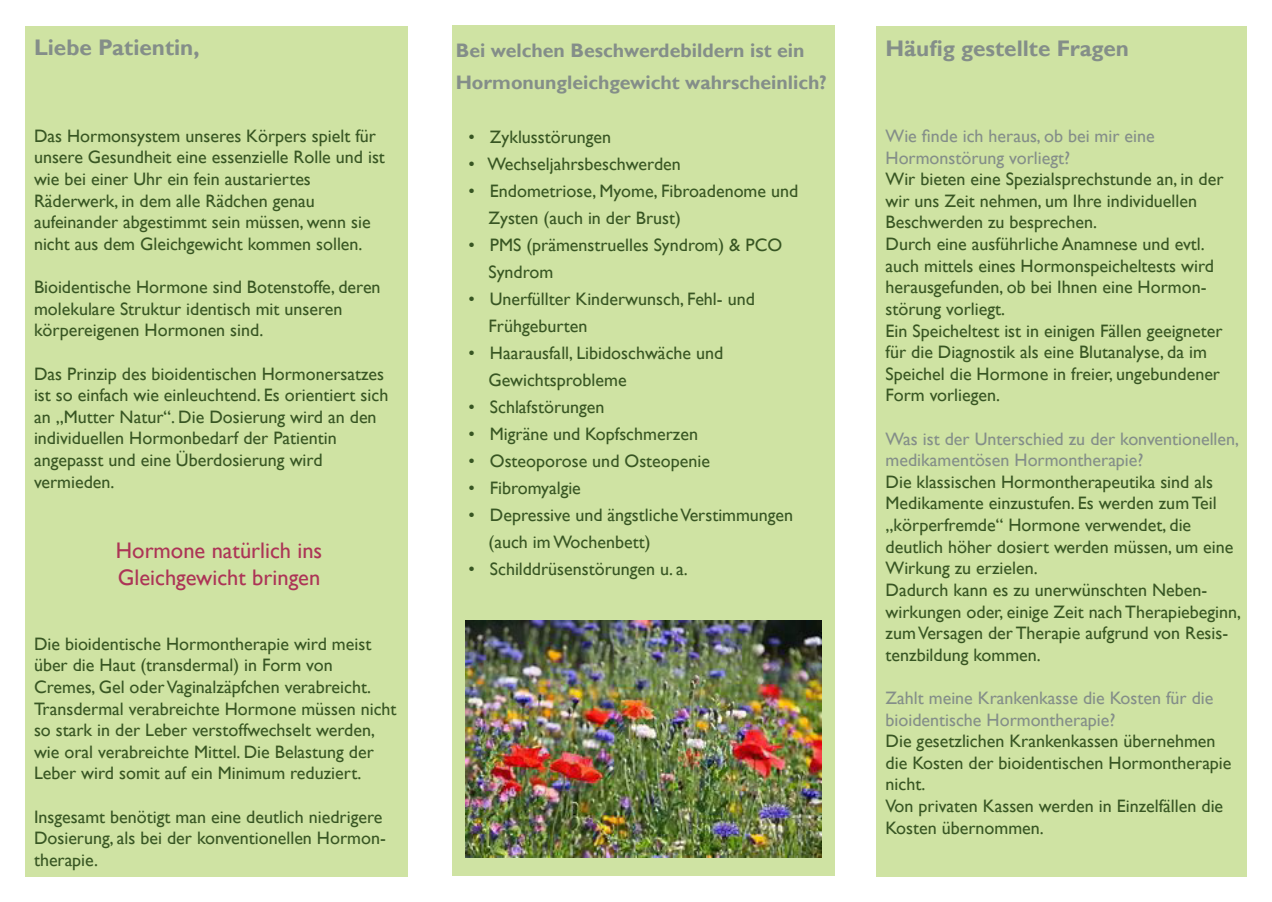
<style>
.page{position:relative;width:1272px;height:902px;background:#fff}
.page>*{position:absolute;margin:0;border:0;box-sizing:border-box;transform-origin:0 0}
.t1{font:22.5px/27px "Gill Sans";color:#ac3456}
.t2{font:700 22.5px "Gill Sans";color:#848e89}
.t3{font:700 19.5px/32.4px "Gill Sans";color:#848e89}
.t4{font:18px/21.6px "Gill Sans";color:#385623}
.t5{font:18px/21.6px "Gill Sans";color:#848e89}
</style>
<div class="page">
<div style="left:876px;top:26px;width:370px;height:850px;background:#cfe3a3"></div>
<div style="left:26px;top:26px;width:382px;height:850px;background:#cfe3a3"></div>
<div style="left:452px;top:26px;width:383px;height:849px;background:#cfe3a3"></div>
<img style="left:465px;top:620px;width:356px;height:237px">
<p class="t2" style="left:34px;top:34px;width:167px">Liebe Patientin,</p>
<p class="t4" style="left:34px;top:125px;width:352px">Das Hormonsystem unseres Körpers spielt für unsere Gesundheit eine essenzielle Rolle und ist wie bei einer Uhr ein fein austariertes Räderwerk, in dem alle Rädchen genau aufeinander abgestimmt sein müssen, wenn sie nicht aus dem Gleichgewicht kommen sollen.</p>
<p class="t4" style="left:34px;top:276px;width:348px">Bioidentische Hormone sind Botenstoffe, deren molekulare Struktur identisch mit unseren körpereigenen Hormonen sind.</p>
<p class="t4" style="left:34px;top:363px;width:356px">Das Prinzip des bioidentischen Hormonersatzes ist so einfach wie einleuchtend. Es orientiert sich an „Mutter Natur“. Die Dosierung wird an den individuellen Hormonbedarf der Patientin angepasst und eine Überdosierung wird vermieden.</p>
<p class="t1" style="left:116px;top:537px;width:208px">Hormone natürlich ins<br>Gleichgewicht bringen</p>
<p class="t4" style="left:34px;top:633px;width:364px">Die bioidentische Hormontherapie wird meist über die Haut (transdermal) in Form von Cremes, Gel oder Vaginalzäpfchen verabreicht.<br>Transdermal verabreichte Hormone müssen nicht so stark in der Leber verstoffwechselt werden, wie oral verabreichte Mittel. Die Belastung der Leber wird somit auf ein Minimum reduziert.</p>
<p class="t4" style="left:34px;top:806px;width:353px">Insgesamt benötigt man eine deutlich niedrigere<br>Dosierung, als bei der konventionellen Hormon&shy;therapie.</p>
<p class="t3" style="left:455px;top:34px;width:373px">Bei welchen Beschwerdebildern ist ein<br>Hormonungleichgewicht wahrscheinlich?</p>
<p class="t4" style="left:468px;top:126px;width:144px">• Zyklusstörungen</p>
<p class="t4" style="left:468px;top:153px;width:214px">• Wechseljahrsbeschwerden</p>
<p class="t4" style="left:488px;top:178px;width:311px;line-height:27px;text-indent:-20px">• Endometriose, Myome, Fibroadenome und<br>Zysten (auch in der Brust)</p>
<p class="t4" style="left:488px;top:232px;width:295px;line-height:27px;text-indent:-20px">• PMS (prämenstruelles Syndrom) &amp; PCO<br>Syndrom</p>
<p class="t4" style="left:488px;top:286px;width:268px;line-height:27px;text-indent:-20px">• Unerfüllter Kinderwunsch, Fehl- und<br>Frühgeburten</p>
<p class="t4" style="left:488px;top:340px;width:236px;line-height:27px;text-indent:-20px">• Haarausfall, Libidoschwäche und<br>Gewichtsprobleme</p>
<p class="t4" style="left:468px;top:396px;width:137px">• Schlafstörungen</p>
<p class="t4" style="left:468px;top:423px;width:231px">• Migräne und Kopfschmerzen</p>
<p class="t4" style="left:468px;top:450px;width:243px">• Osteoporose und Osteopenie</p>
<p class="t4" style="left:468px;top:477px;width:114px">• Fibromyalgie</p>
<p class="t4" style="left:488px;top:502px;width:306px;line-height:27px;text-indent:-20px">• Depressive und ängstliche Verstimmungen (auch im Wochenbett)</p>
<p class="t4" style="left:468px;top:558px;width:221px">• Schilddrüsenstörungen u. a.</p>
<p class="t2" style="left:885px;top:35px;width:245px">Häufig gestellte Fragen</p>
<p class="t5" style="left:885px;top:125px;width:271px">Wie finde ich heraus, ob bei mir eine<br>Hormonstörung vorliegt?</p>
<p class="t4" style="left:885px;top:169px;width:339px">Wir bieten eine Spezialsprechstunde an, in der wir uns Zeit nehmen, um Ihre individuellen Beschwerden zu besprechen.<br>Durch eine ausführliche Anamnese und evtl. auch mittels eines Hormonspeicheltests wird herausgefunden, ob bei Ihnen eine Hormon&shy;störung vorliegt.<br>Ein Speicheltest ist in einigen Fällen geeigneter für die Diagnostik als eine Blutanalyse, da im Speichel die Hormone in freier, ungebundener Form vorliegen.</p>
<p class="t5" style="left:885px;top:428px;width:355px">Was ist der Unterschied zu der konventionellen, medikamentösen Hormontherapie?</p>
<p class="t4" style="left:885px;top:471px;width:357px">Die klassischen Hormontherapeutika sind als Medikamente einzustufen. Es werden zum Teil „körperfremde“ Hormone verwendet, die deutlich höher dosiert werden müssen, um eine Wirkung zu erzielen.<br>Dadurch kann es zu unerwünschten Neben&shy;wirkungen oder, einige Zeit nach Therapiebeginn, zum Versagen der Therapie aufgrund von Resis&shy;tenzbildung kommen.</p>
<p class="t5" style="left:885px;top:687px;width:329px">Zahlt meine Krankenkasse die Kosten für die bioidentische Hormontherapie?</p>
<p class="t4" style="left:885px;top:730px;width:347px">Die gesetzlichen Krankenkassen übernehmen die Kosten der bioidentischen Hormontherapie nicht.<br>Von privaten Kassen werden in Einzelfällen die Kosten übernommen.</p>
</div>
